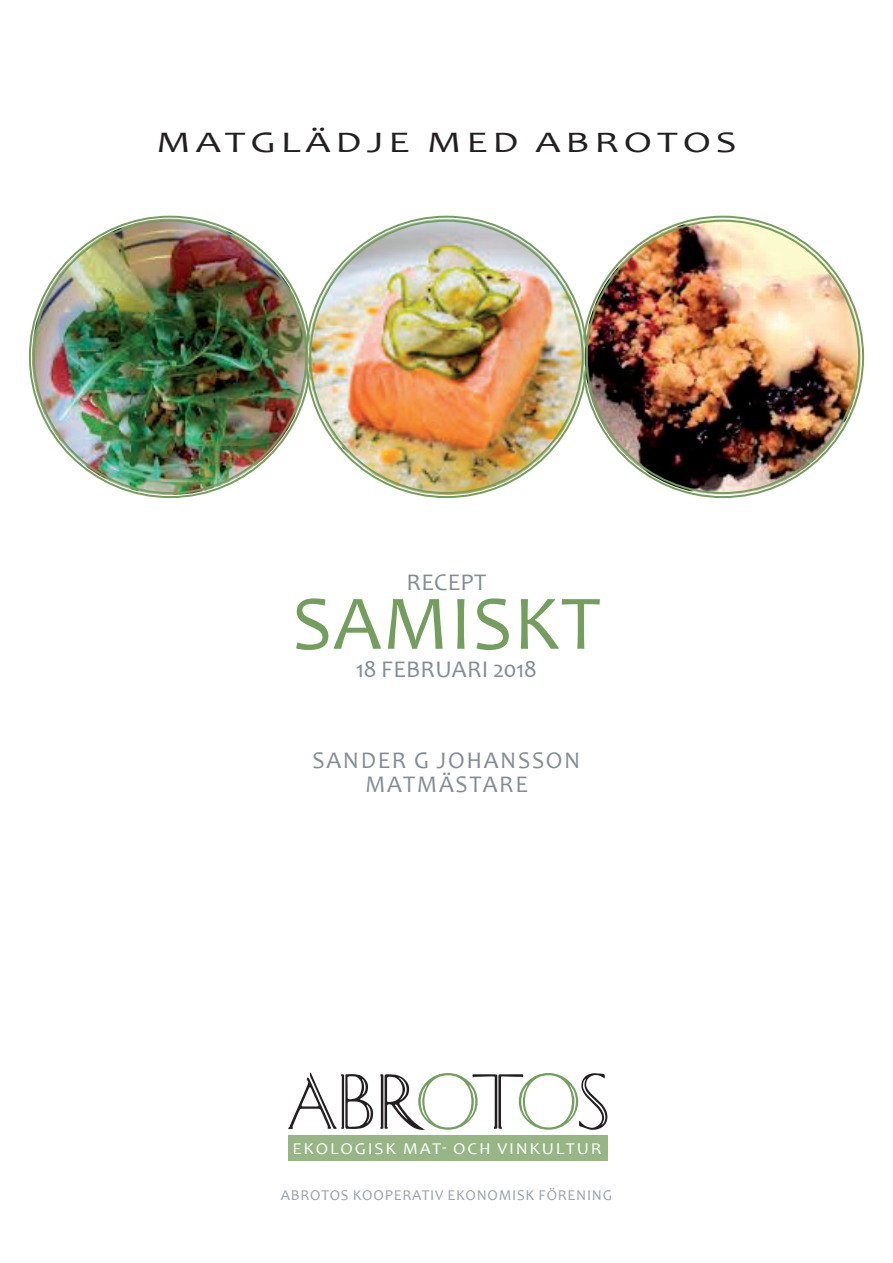
<style>
.page{position:relative;width:893px;height:1263px;background:#fff}
.page>*{position:absolute;margin:0;border:0;box-sizing:border-box;transform-origin:0 0}
.t1{font:78px "Candara";letter-spacing:.015em;color:#739e5e}
.t2{font:77.7px "Caesar";letter-spacing:-.07em;color:#231f20}
.t3{font:30px "Candara";letter-spacing:.12em;color:#231f20;scale:1.36 1}
.t4{font:24px "Candara";letter-spacing:.07em;color:#818c94}
.t5{font:24px "Candara";letter-spacing:.005em;color:#818c94}
.t6{font:16.5px "Candara";letter-spacing:.1em;color:#fff;scale:1.08 1}
.t7{font:15px "Candara";letter-spacing:.05em;color:#94a1ae}
.s1{color:#739e5e}
</style>
<div class="page">
<div style="left:288px;top:1135px;width:319px;height:26px;background:#97b585"></div>
<img style="left:32px;top:219px;width:276px;height:276px;border-radius:138px">
<img style="left:585px;top:219px;width:276px;height:276px;border-radius:138px">
<img style="left:308px;top:219px;width:277px;height:276px;border-radius:138px">
<h3 class="t3" style="left:156px;top:123px;width:247px">MATGLÄDJE MED</h3>
<h3 class="t3" style="left:536px;top:123px;width:149px">ABROTOS</h3>
<h3 class="t4" style="left:407px;top:567px;width:81px">RECEPT</h3>
<h1 class="t1" style="left:292px;top:574px;width:310px">SAMISKT</h1>
<h3 class="t5" style="left:356px;top:654px;width:183px">18 FEBRUARI 2018</h3>
<h3 class="t4" style="left:313px;top:745px;width:221px">SANDER G JOHANSSO</h3>
<h3 class="t4" style="left:564px;top:745px;width:18px">N</h3>
<h3 class="t4" style="left:365px;top:769px;width:164px">MATMÄSTAR E</h3>
<h2 class="t2" style="left:288px;top:1062px;width:324px">ABR<span class="s1">O</span>T<span class="s1">O</span>S</h2>
<p class="t6" style="left:292px;top:1138px;width:288px">EKOLOGISK MAT- OCH VINKULTUR</p>
<p class="t7" style="left:281px;top:1186px;width:83px">ABROTOS KOOP</p>
<p class="t7" style="left:394px;top:1186px;width:220px">ERATIV EKONOM ISK FÖRENING</p>
</div>
